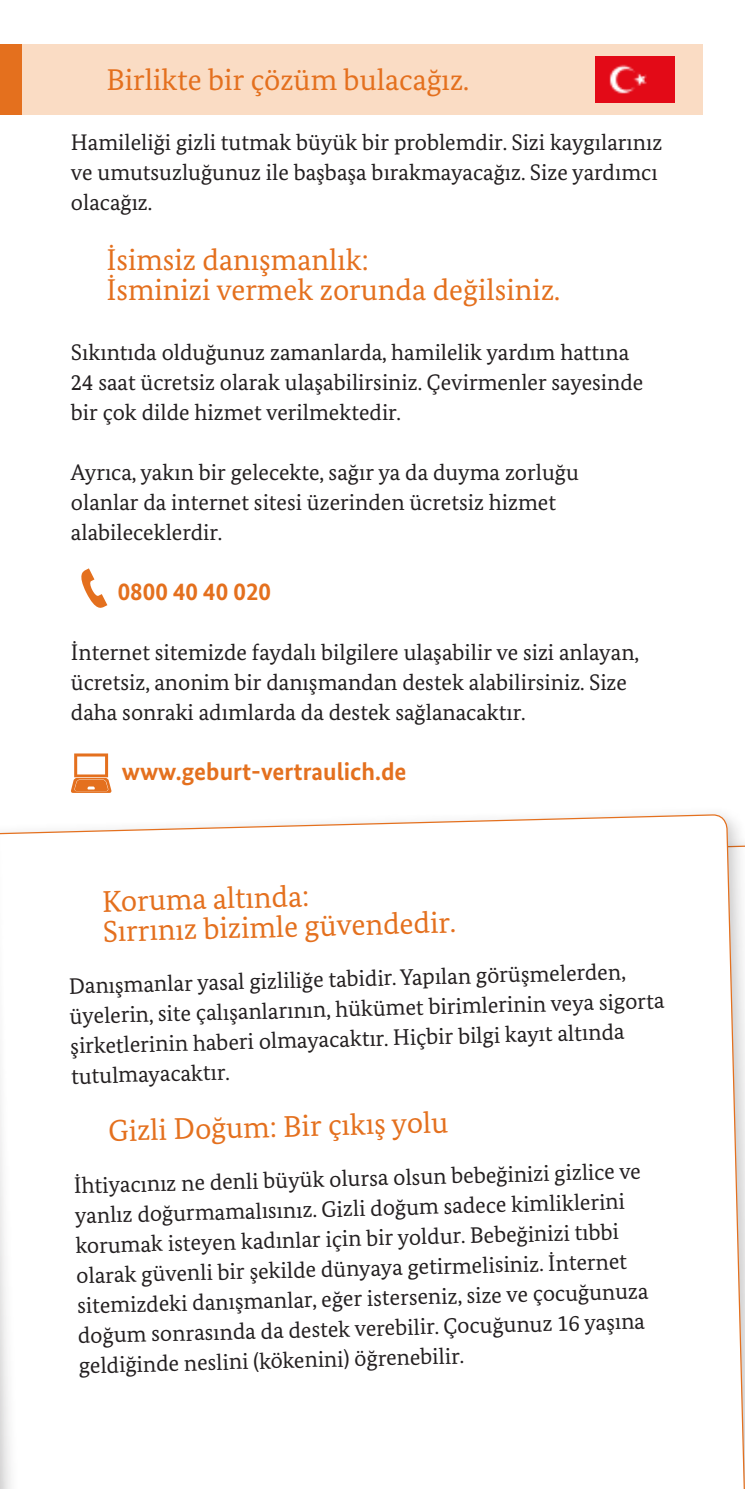
<style>
.page{position:relative;width:745px;height:1489px;background:#fff}
.page>*{position:absolute;margin:0;border:0;box-sizing:border-box;transform-origin:0 0}
.t1{font:30px/30px "Bundes Serif";color:#e4701e}
.t2{font:700 25px "Bundes Sans";color:#e4701e}
.t3{font:22.5px/30px "Bundes Serif";color:#231f20}
</style>
<div class="page">
<svg style="left:20px;top:814px;width:724px;height:674px"></svg>
<div style="left:0;top:810px;width:20px;height:678px;background:#231f20;opacity:.25"></div>
<svg style="left:0;top:821px;width:1px;height:667px"></svg>
<div style="left:0;top:44px;width:702px;height:71px;background:#fadcc4"></div>
<svg style="left:81px;top:568px;width:26px;height:40px"></svg>
<svg style="left:71px;top:753px;width:41px;height:40px"></svg>
<div style="left:0;top:44px;width:21px;height:71px;background:#e4701e"></div>
<hr style="left:744px;top:44px;width:1px;height:71px;background:#e4701e">
<img style="left:595px;top:57px;width:78px;height:46px">
<h1 class="t1" style="left:106px;top:64px;width:364px">Birlikte bir çözüm bulacağız.</h1>
<p class="t3" style="left:71px;top:127px;width:592px">Hamileliği gizli tutmak büyük bir problemdir. Sizi kaygılarınız ve umutsuzluğunuz ile başbaşa bırakmayacağız. Size yardımcı olacağız.</p>
<h1 class="t1" style="left:106px;top:244px;width:455px">İsimsiz danışmanlık:<br>İsminizi vermek zorunda değilsiniz.</h1>
<p class="t3" style="left:71px;top:337px;width:573px">Sıkıntıda olduğunuz zamanlarda, hamilelik yardım hattına<br>24 saat ücretsiz olarak ulaşabilirsiniz. Çevirmenler sayesinde bir çok dilde hizmet verilmektedir.</p>
<p class="t3" style="left:71px;top:457px;width:509px">Ayrıca, yakın bir gelecekte, sağır ya da duyma zorluğu olanlar da internet sitesi üzerinden ücretsiz hizmet alabileceklerdir.</p>
<p class="t2" style="left:118px;top:576px;width:155px">0800 40 40 020</p>
<p class="t3" style="left:71px;top:637px;width:569px">İnternet sitemizde faydalı bilgilere ulaşabilir ve sizi anlayan, ücretsiz, anonim bir danışmandan destek alabilirsiniz. Size daha sonraki adımlarda da destek sağlanacaktır.</p>
<p class="t2" style="left:122px;top:756px;width:286px">www.geburt-vertraulich.de</p>
<h1 class="t1" style="left:102px;top:885px;width:354px;rotate:-1deg">Koruma altında:<br>Sırrınız bizimle güvendedir.</h1>
<p class="t3" style="left:67px;top:973px;width:596px;rotate:-2deg">Danışmanlar yasal gizliliğe tabidir. Yapılan görüşmelerden, üyelerin, site çalışanlarının, hükümet birimlerinin veya sigorta şirketlerinin haberi olmayacaktır. Hiçbir bilgi kayıt altında tutulmayacaktır.</p>
<h1 class="t1" style="left:108px;top:1113px;width:341px;rotate:-1deg">Gizli Doğum: Bir çıkış yolu</h1>
<p class="t3" style="left:72px;top:1172px;width:573px;rotate:-2deg">İhtiyacınız ne denli büyük olursa olsun bebeğinizi gizlice ve yanlız doğurmamalısınız. Gizli doğum sadece kimliklerini korumak isteyen kadınlar için bir yoldur. Bebeğinizi tıbbi olarak güvenli bir şekilde dünyaya getirmelisiniz. İnternet sitemizdeki danışmanlar, eğer isterseniz, size ve çocuğunuza doğum sonrasında da destek verebilir. Çocuğunuz 16 yaşına geldiğinde neslini (kökenini) öğrenebilir.</p>
</div>
